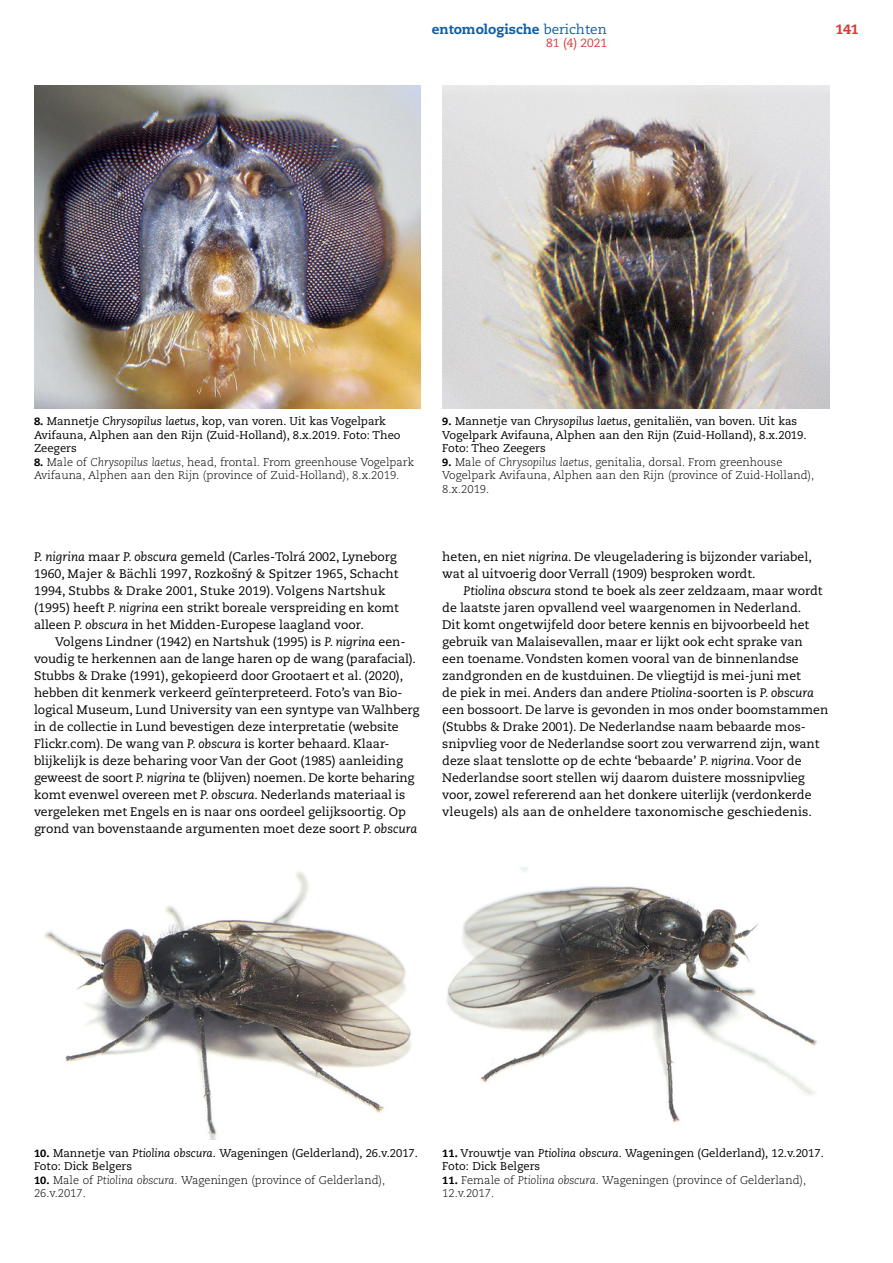
<style>
.page{position:relative;width:893px;height:1263px;background:#fff}
.page>*{position:absolute;margin:0;border:0;box-sizing:border-box;transform-origin:0 0}
.t1{font:800 13.5px "Caecilia LT Std";color:#115fa4}
.t2{font:800 13.5px "Caecilia LT Std";color:#d93a37}
.t3{font:12.3px/17px "Caecilia LT Std";color:#000}
.t4{font:12px "Caecilia LT Std";color:#d93a37}
.t5{font:11.25px/13.5px "Caecilia LT Std";color:#000}
.t6{font:300 11.25px/13.5px "Caecilia LT Std";color:#000}
.s1{font-weight:400}
.s2{font-weight:800;font-size:10.5px}
.s3{font-style:italic}
</style>
<div class="page">
<img style="left:442px;top:85px;width:387px;height:323px">
<img style="left:34px;top:85px;width:387px;height:323px">
<img style="left:446px;top:867px;width:371px;height:256px">
<img style="left:44px;top:871px;width:367px;height:269px">
<p class="t1" style="left:432px;top:21px;width:177px">entomologische <span class="s1">berichten</span></p>
<p class="t2" style="left:835px;top:21px;width:25px">141</p>
<p class="t4" style="left:546px;top:36px;width:62px">81 (4) 2021</p>
<p class="t5" style="left:34px;top:415px;width:368px"><span class="s2">8.</span> Mannetje <span class="s3">Chrysopilus laetus</span>, kop, van voren. Uit kas Vogelpark<br>Avifauna, Alphen aan den Rijn (Zuid-Holland), 8.x.2019. Foto: Theo<br>Zeegers</p>
<p class="t6" style="left:34px;top:455px;width:382px"><span class="s2">8.</span> Male of <span class="s3">Chrysopilus laetus</span>, head, frontal. From greenhouse Vogelpark<br>Avifauna, Alphen aan den Rijn (province of Zuid-Holland), 8.x.2019.</p>
<p class="t5" style="left:442px;top:415px;width:366px"><span class="s2">9.</span> Mannetje van <span class="s3">Chrysopilus laetus</span>, genitaliën, van boven. Uit kas<br>Vogelpark Avifauna, Alphen aan den Rijn (Zuid-Holland), 8.x.2019.<br>Foto: Theo Zeegers</p>
<p class="t6" style="left:442px;top:455px;width:374px"><span class="s2">9.</span> Male of <span class="s3">Chrysopilus laetus</span>, genitalia, dorsal. From greenhouse<br>Vogelpark Avifauna, Alphen aan den Rijn (province of Zuid-Holland),<br>8.x.2019.</p>
<p class="t3" style="left:34px;top:549px;width:367px"><span class="s3">P. nigrina</span> maar <span class="s3">P. obscura</span> gemeld (Carles-Tolrá 2002, Lyneborg 1960, Majer &amp; Bächli 1997, Rozko ˇsný &amp; Spitzer 1965, Schacht 1994, Stubbs &amp; Drake 2001, Stuke 2019). Volgens Nartshuk (1995) heeft <span class="s3">P. nigrina</span> een strikt boreale verspreiding en komt alleen <span class="s3">P. obscura</span> in het Midden-Europese laagland voor.</p>
<p class="t3" style="left:34px;top:634px;width:387px;text-indent:21px">Volgens Lindner (1942) en Nartshuk (1995) is <span class="s3">P. nigrina</span> een&shy;voudig te herkennen aan de lange haren op de wang (parafacial).<br>Stubbs &amp; Drake (1991), gekopieerd door Grootaert et al. (2020), hebben dit kenmerk verkeerd geïnterpreteerd. Foto’s van Bio&shy;logical Museum, Lund University van een syntype van Walhberg in de collectie in Lund bevestigen deze interpretatie (website Flickr.com). De wang van <span class="s3">P. obscura</span> is korter behaard. Klaar&shy;blijkelijk is deze beharing voor Van der Goot (1985) aanleiding geweest de soort <span class="s3">P. nigrina</span> te (blijven) noemen. De korte beharing komt evenwel overeen met <span class="s3">P. obscura</span>. Nederlands materiaal is vergeleken met Engels en is naar ons oordeel gelijksoortig. Op grond van bovenstaande argumenten moet deze soort <span class="s3">P. obscura</span></p>
<p class="t3" style="left:442px;top:549px;width:371px">heten, en niet <span class="s3">nigrina</span>. De vleugeladering is bijzonder variabel, wat al uitvoerig door Verrall (1909) besproken wordt.</p>
<p class="t3" style="left:442px;top:583px;width:388px;text-indent:21px"><span class="s3">Ptiolina obscura</span> stond te boek als zeer zeldzaam, maar wordt de laatste jaren opvallend veel waargenomen in Nederland.<br>Dit komt ongetwijfeld door betere kennis en bijvoorbeeld het gebruik van Malaisevallen, maar er lijkt ook echt sprake van<br>een toename. Vondsten komen vooral van de binnenlandse zandgronden en de kustduinen. De vliegtijd is mei-juni met<br>de piek in mei. Anders dan andere <span class="s3">Ptiolina-</span>soorten is <span class="s3">P. obscura </span>een bossoort. De larve is gevonden in mos onder boomstammen (Stubbs &amp; Drake 2001). De Nederlandse naam bebaarde mos&shy;snipvlieg voor de Nederlandse soort zou verwarrend zijn, want deze slaat tenslotte op de echte ‘bebaarde’ <span class="s3">P. nigrina</span>. Voor de Nederlandse soort stellen wij daarom duistere mossnipvlieg voor, zowel refererend aan het donkere uiterlijk (verdonkerde vleugels) als aan de onheldere taxonomische geschiedenis.</p>
<p class="t5" style="left:34px;top:1146px;width:385px"><span class="s2">10.</span> Mannetje van <span class="s3">Ptiolina obscura</span>. Wageningen (Gelderland), 26.v.2017.<br>Foto: Dick Belgers</p>
<p class="t6" style="left:34px;top:1173px;width:353px"><span class="s2">10.</span> Male of <span class="s3">Ptiolina obscura</span>. Wageningen (province of Gelderland),<br>26.v.2017.</p>
<p class="t5" style="left:442px;top:1146px;width:383px"><span class="s2">11.</span> Vrouwtje van <span class="s3">Ptiolina obscura</span>. Wageningen (Gelderland), 12.v.2017.<br>Foto: Dick Belgers</p>
<p class="t6" style="left:442px;top:1173px;width:366px"><span class="s2">11.</span> Female of <span class="s3">Ptiolina obscura</span>. Wageningen (province of Gelderland),<br>12.v.2017.</p>
</div>
